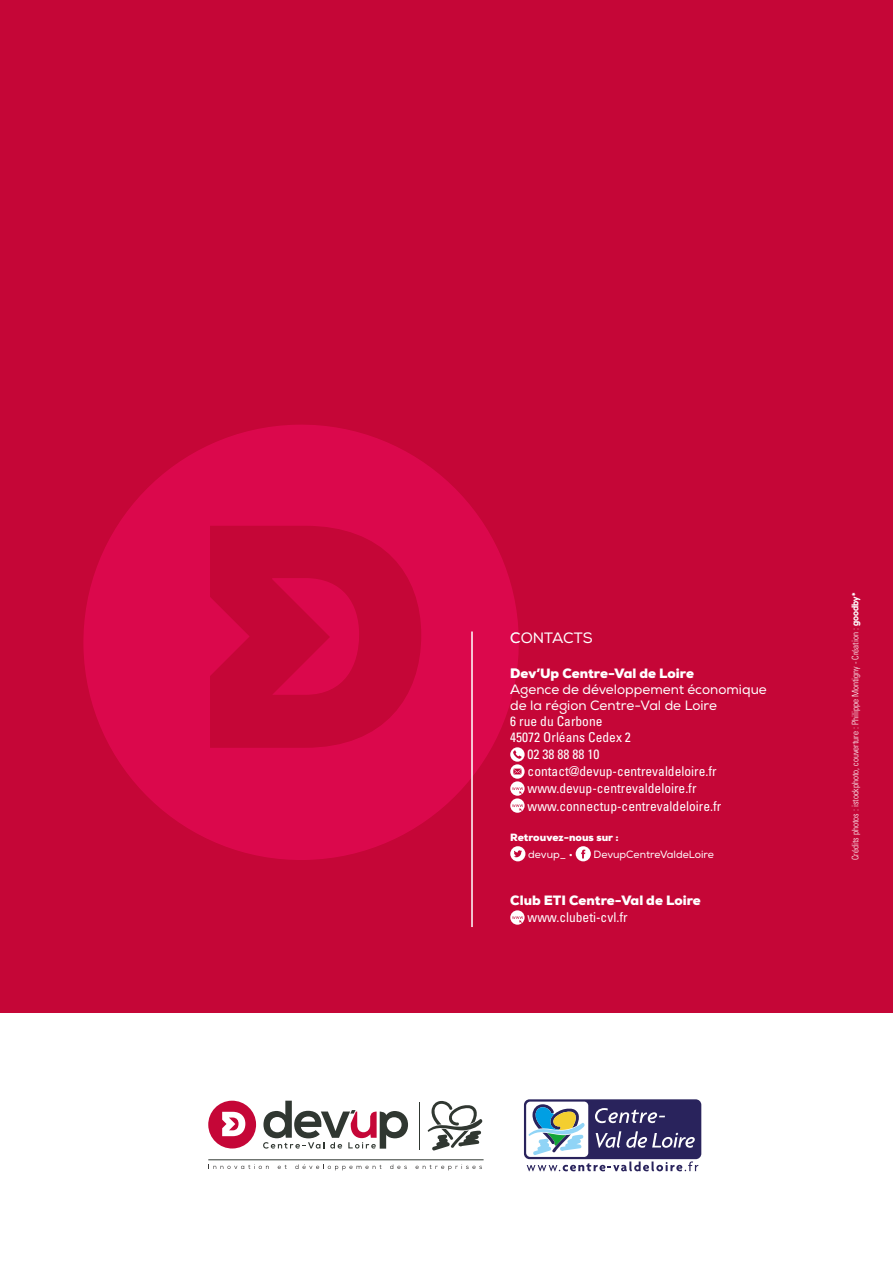
<style>
.page{position:relative;width:893px;height:1263px;background:#fff}
.page>*{position:absolute;margin:0;border:0;box-sizing:border-box;transform-origin:0 0}
.t1{font:15px "Nexa";color:#fff}
.t2{font:condensed 13.5px "Univers";color:#fff}
.t3{font:13.5px/16.2px "Nexa";color:#fff}
.t4{font:900 13.5px "Nexa";color:#fff}
.t5{font:10.5px "Nexa";color:#fff}
.t6{font:900 10.5px "Nexa";color:#fff}
.t7{font:300 condensed 9px "Univers";color:#fff}
.s1{font-family:"VAG Rounded";font-weight:700;font-stretch:normal}
</style>
<div class="page">
<div style="left:0;top:0;width:893px;height:1012px;background:#c50637"></div>
<svg style="left:521px;top:748px;width:4px;height:64px"></svg>
<svg style="left:521px;top:847px;width:4px;height:14px"></svg>
<svg style="left:576px;top:846px;width:15px;height:15px"></svg>
<svg style="left:83px;top:425px;width:438px;height:436px;fill:#db084c"></svg>
<hr style="left:471px;top:631px;width:2px;height:296px;background:#fff">
<div style="left:208px;top:1100px;width:48px;height:49px;background:#c50637;border-radius:50%"></div>
<svg style="left:222px;top:1112px;width:23px;height:24px"></svg>
<svg style="left:263px;top:1101px;width:145px;height:47px"></svg>
<hr style="left:208px;top:1159px;width:276px;height:1px;background:#303731">
<svg style="left:213px;top:1164px;width:56px;height:5px"></svg>
<svg style="left:278px;top:1165px;width:9px;height:4px"></svg>
<svg style="left:295px;top:1164px;width:87px;height:6px"></svg>
<svg style="left:390px;top:1164px;width:17px;height:5px"></svg>
<svg style="left:415px;top:1164px;width:67px;height:6px"></svg>
<hr style="left:419px;top:1102px;width:1px;height:48px;background:#303731">
<svg style="left:427px;top:1101px;width:56px;height:50px"></svg>
<svg style="left:522px;top:1097px;width:181px;height:77px"></svg>
<div style="left:524px;top:1099px;width:177px;height:60px;background:#29235c;border-radius:6px"></div>
<div style="left:526px;top:1101px;width:62px;height:56px;background:#fff;border-radius:4px"></div>
<svg style="left:527px;top:1104px;width:171px;height:67px"></svg>
<svg style="left:510px;top:910px;width:15px;height:15px"></svg>
<p class="t1" style="left:510px;top:629px;width:84px">CONTACTS</p>
<p class="t4" style="left:510px;top:664px;width:185px">Dev’Up Centre-Val de Loire</p>
<p class="t3" style="left:510px;top:681px;width:258px">Agence de développement économique de la région Centre-Val de Loire</p>
<p class="t2" style="left:510px;top:713px;width:94px">6 rue du Carbone</p>
<p class="t2" style="left:510px;top:729px;width:122px">45072 Orléans Cedex 2</p>
<p class="t2" style="left:528px;top:746px;width:73px">02 38 88 88 10</p>
<p class="t2" style="left:528px;top:763px;width:191px">contact@devup-centrevaldeloire.fr</p>
<p class="t2" style="left:528px;top:780px;width:170px">www.devup-centrevaldeloire.fr</p>
<p class="t2" style="left:528px;top:797px;width:195px">www.connectup-centrevaldeloire.fr</p>
<p class="t6" style="left:510px;top:831px;width:110px">Retrouvez-nous sur :</p>
<p class="t5" style="left:528px;top:848px;width:46px">devup_ •</p>
<p class="t5" style="left:593px;top:848px;width:122px">DevupCentreValdeLoire</p>
<p class="t4" style="left:510px;top:891px;width:192px">Club ETI Centre-Val de Loire</p>
<p class="t2" style="left:528px;top:909px;width:101px">www.clubeti-cvl.fr</p>
<p class="t7" style="left:850px;top:860px;width:269px;rotate:-90deg">Crédits photos : istockphoto, couverture : Philippe Montigny - Création : <span class="s1">goodby*</span></p>
</div>
